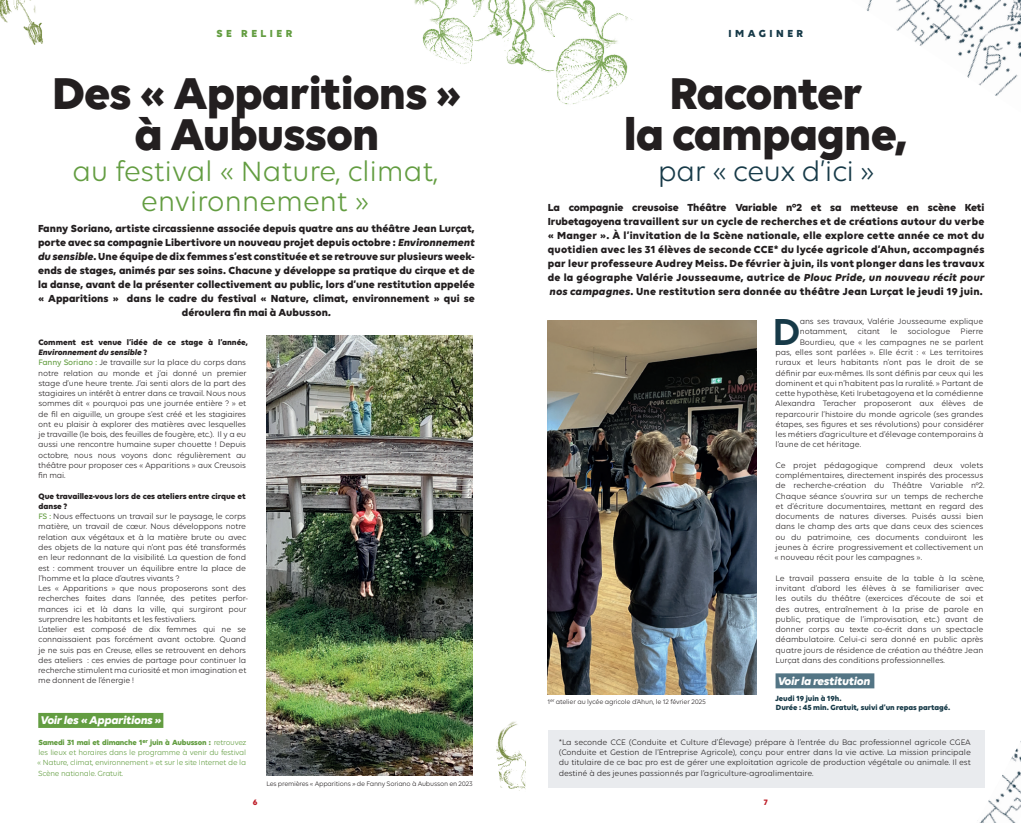
<style>
.page{position:relative;width:1021px;height:823px;background:#fff}
.page>*{position:absolute;margin:0;border:0;box-sizing:border-box;transform-origin:0 0}
.t1{font:700 48px/41px "Volte";letter-spacing:-.02em;color:#231f20;text-align:center}
.t2{font:600 40.5px "Volte";color:#173a48}
.t3{font:30px/30.8px "Volte";letter-spacing:-.01em;color:#639d41;text-align:center}
.t4{font:30px "Volte";letter-spacing:-.02em;color:#173a48}
.ALigne{font:italic 700 12px "Volte";letter-spacing:-.02em;color:#fff}
.t5{font:700 11px/14px "Volte";color:#231f20;text-align:center}
.t6{font:700 11px "Volte";letter-spacing:.32em;color:#639d41}
.t7{font:700 11px "Volte";letter-spacing:.32em;color:#173a48}
.t8{font:8.5px/10.2px "Volte";letter-spacing:-.01em;color:#231f20;text-align:justify}
.t9{font:700 8.5px/10.2px "Volte";letter-spacing:-.005em;color:#231f20}
.t10{font:700 8.5px "Volte";color:#be202a}
.t11{font:8px/10.2px "Volte";letter-spacing:-.03em;color:#639d41;text-align:justify}
.ALigne-2{font:700 8px "Volte";letter-spacing:-.005em;color:#173a48}
.t12{font:7px "Volte";letter-spacing:-.03em;color:#231f20}
.s1{font-style:italic}
.s2{font-weight:500;color:#639d41}
.s3{font-weight:700}
</style>
<div class="page">
<img style="left:510px;top:0;width:122px;height:105px">
<img style="left:414px;top:0;width:96px;height:64px">
<img style="left:0;top:0;width:43px;height:45px">
<img style="left:496px;top:721px;width:30px;height:68px">
<div style="left:38px;top:712px;width:125px;height:15px;background:#639d41"></div>
<img style="left:266px;top:335px;width:206px;height:440px">
<img style="left:547px;top:320px;width:209px;height:374px">
<div style="left:775px;top:673px;width:99px;height:15px;background:#537585"></div>
<div style="left:548px;top:729px;width:436px;height:57px;background:#e9ebee"></div>
<img style="left:866px;top:0;width:154px;height:96px">
<img style="left:976px;top:740px;width:44px;height:82px">
<p class="t6" style="left:216px;top:26px;width:77px">SE RELIER</p>
<p class="t7" style="left:728px;top:27px;width:76px">IMAGINER</p>
<p class="t1" style="left:52px;top:71px;width:411px">Des « Apparitions » à Aubusson</p>
<p class="t3" style="left:72px;top:155px;width:367px">au festival « Nature, climat, environnement »</p>
<p class="t5" style="left:38px;top:221px;width:438px">Fanny Soriano, artiste circassienne associée depuis quatre ans au théâtre Jean Lurçat, porte avec sa compagnie Libertivore un nouveau projet depuis octobre : <span class="s1">Environnement du sensible</span>. Une équipe de dix femmes s’est constituée et se retrouve sur plusieurs week&shy;ends de stages, animés par ses soins. Chacune y développe sa pratique du cirque et de la danse, avant de la présenter collectivement au public, lors d’une restitution appelée « Apparitions » dans le cadre du festival « Nature, climat, environnement » qui se déroulera fin mai à Aubusson<span class="s1">.</span></p>
<p class="t9" style="left:38px;top:336px;width:211px">Comment est venue l’idée de ce stage à l’année,<br><span class="s1">Environnement du sensible</span> ?</p>
<p class="t8" style="left:38px;top:357px;width:210px"><span class="s2">Fanny Soriano :</span> Je travaille sur la place du corps dans notre relation au monde et j’ai donné un premier stage d’une heure trente. J’ai senti alors de la part des stagiaires un intérêt à entrer dans ce travail. Nous nous sommes dit « pourquoi pas une journée entière ? » et de fil en aiguille, un groupe s’est créé et les stagiaires ont eu plaisir à explorer des matières avec lesquelles je travaille (le bois, des feuilles de fougère, etc.). Il y a eu aussi une rencontre humaine super chouette ! Depuis octobre, nous nous voyons donc régulièrement au théâtre pour proposer ces « Apparitions » aux Creusois fin mai.</p>
<p class="t9" style="left:38px;top:490px;width:209px">Que travaillez-vous lors de ces ateliers entre cirque et danse ?</p>
<p class="t8" style="left:38px;top:511px;width:209px"><span class="s2">FS :</span> Nous effectuons un travail sur le paysage, le corps matière, un travail de cœur. Nous développons notre relation aux végétaux et à la matière brute ou avec des objets de la nature qui n’ont pas été transformés en leur redonnant de la visibilité. La question de fond est : comment trouver un équilibre entre la place de l’homme et la place d’autres vivants ?</p>
<p class="t8" style="left:38px;top:582px;width:211px;text-align:left">Les « Apparitions » que nous proposerons sont des recherches faites dans l’année, des petites perfor&shy;mances ici et là dans la ville, qui surgiront pour surprendre les habitants et les festivaliers.</p>
<p class="t8" style="left:38px;top:623px;width:210px">L’atelier est composé de dix femmes qui ne se connaissaient pas forcément avant octobre. Quand je ne suis pas en Creuse, elles se retrouvent en dehors des ateliers : ces envies de partage pour continuer la recherche stimulent ma curiosité et mon imagination et me donnent de l’énergie !</p>
<p class="ALigne" style="left:40px;top:712px;width:122px">Voir les « Apparitions »</p>
<p class="t11" style="left:37px;top:736px;width:211px"><span class="s3">Samedi 31 mai et dimanche 1</span><sup>er</sup> <span class="s3">juin à Aubusson :</span> retrouvez les lieux et horaires dans le programme à venir du festival « Nature, climat, environnement » et sur le site Internet de la Scène nationale. Gratuit.</p>
<p class="t12" style="left:266px;top:779px;width:208px">Les premières « Apparitions <span class="s1">»</span> de Fanny Soriano à Aubusson en 2023</p>
<p class="t1" style="left:624px;top:71px;width:286px">Raconter<br>la campagne,</p>
<p class="t4" style="left:657px;top:154px;width:219px">par « ceux d’ici »</p>
<p class="t5" style="left:548px;top:200px;width:438px;text-align:justify">La compagnie creusoise Théâtre Variable n°2 et sa metteuse en scène Keti Irubetagoyena travaillent sur un cycle de recherches et de créations autour du verbe « Manger ». À l’invitation de la Scène nationale, elle explore cette année ce mot du quotidien avec les 31 élèves de seconde CCE* du lycée agricole d’Ahun, accompagnés par leur professeure Audrey Meiss. De février à juin, ils vont plonger dans les travaux de la géographe Valérie Jousseaume, autrice de <span class="s1">Plouc Pride, un nouveau récit pour nos campagnes</span>. Une restitution sera donnée au théâtre Jean Lurçat le jeudi 19 juin.</p>
<p class="t12" style="left:547px;top:697px;width:160px">1<sup>er</sup> atelier au lycée agricole d’Ahun, le 12 février 2025</p>
<p class="t2" style="left:772px;top:307px;width:30px">D</p>
<p class="t8" style="left:799px;top:316px;width:185px">ans ses travaux, Valérie Jousseaume explique</p>
<p class="t8" style="left:799px;top:326px;width:185px">notamment, citant le sociologue Pierre</p>
<p class="t8" style="left:799px;top:336px;width:185px">Bourdieu, que « les campagnes ne se parlent</p>
<p class="t8" style="left:775px;top:347px;width:209px">pas, elles sont parlées ». Elle écrit : « Les territoires</p>
<p class="t8" style="left:775px;top:357px;width:209px">ruraux et leurs habitants n’ont pas le droit de se</p>
<p class="t8" style="left:775px;top:367px;width:209px">définir par eux-mêmes. Ils sont définis par ceux qui les</p>
<p class="t8" style="left:775px;top:377px;width:209px">dominent et qui n’habitent pas la ruralité. » Partant de</p>
<p class="t8" style="left:775px;top:388px;width:209px">cette hypothèse, Keti Irubetagoyena et la comédienne</p>
<p class="t8" style="left:775px;top:398px;width:210px">Alexandra Teracher proposeront aux élèves de</p>
<p class="t8" style="left:775px;top:408px;width:209px">reparcourir l’histoire du monde agricole (ses grandes</p>
<p class="t8" style="left:775px;top:418px;width:210px">étapes, ses figures et ses révolutions) pour considérer</p>
<p class="t8" style="left:775px;top:429px;width:209px">les métiers d’agriculture et d’élevage contemporains à</p>
<p class="t8" style="left:775px;top:439px;width:87px">l’aune de cet héritage.</p>
<p class="t8" style="left:774px;top:459px;width:211px;text-align:left">Ce projet pédagogique comprend deux volets complémentaires, directement inspirés des processus de recherche-création du Théâtre Variable n°2.<br>Chaque séance s’ouvrira sur un temps de recherche et d’écriture documentaires, mettant en regard des documents de natures diverses. Puisés aussi bien dans le champ des arts que dans ceux des sciences ou du patrimoine, ces documents conduiront les jeunes à écrire progressivement et collectivement un « nouveau récit pour les campagnes ».</p>
<p class="t8" style="left:775px;top:572px;width:211px;text-align:left">Le travail passera ensuite de la table à la scène, invitant d’abord les élèves à se familiariser avec les outils du théâtre (exercices d’écoute de soi et des autres, entraînement à la prise de parole en public, pratique de l’improvisation, etc.) avant de donner corps au texte co-écrit dans un spectacle déambulatoire. Celui-ci sera donné en public après quatre jours de résidence de création au théâtre Jean Lurçat dans des conditions professionnelles.</p>
<p class="ALigne" style="left:777px;top:673px;width:94px">Voir la restitution</p>
<p class="ALigne-2" style="left:775px;top:693px;width:68px">Jeudi 19 juin à 19h.</p>
<p class="ALigne-2" style="left:776px;top:702px;width:176px">Durée : 45 min. Gratuit, suivi d’un repas partagé.</p>
<p class="t8" style="left:558px;top:736px;width:414px">*La seconde CCE (Conduite et Culture d’Élevage) prépare à l’entrée du Bac professionnel agricole CGEA (Conduite et Gestion de l’Entreprise Agricole), conçu pour entrer dans la vie active. La mission principale du titulaire de ce bac pro est de gérer une exploitation agricole de production végétale ou animale. Il est destiné à des jeunes passionnés par l’agriculture-agroalimentaire.</p>
<p class="t10" style="left:253px;top:796px;width:6px">6</p>
<p class="t10" style="left:763px;top:796px;width:5px">7</p>
</div>
